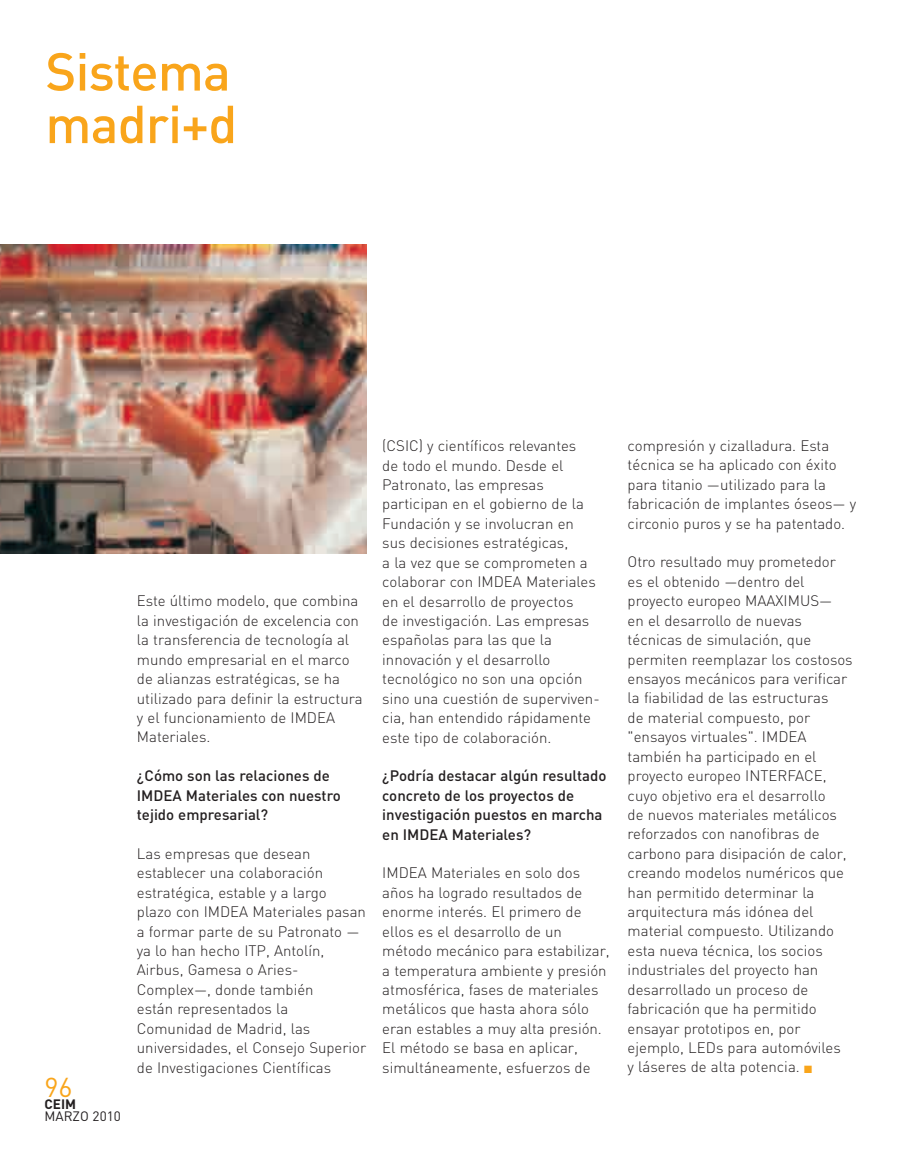
<style>
.page{position:relative;width:915px;height:1170px;background:#fff}
.page>*{position:absolute;margin:0;border:0;box-sizing:border-box;transform-origin:0 0}
.t1{font:52.5px/52.5px "DIN Medium+SPXHFC";letter-spacing:-.015em;color:#f9a51b}
.t2{font:15px/19.4px "DIN Light+EPAAAM";color:#231f20}
.t3{font:15px/19.4px "DIN Medium+SPXHFC";color:#231f20}
.t4{font:13.5px "DIN Regular+GDAIZB";color:#231f20}
.t5{font:13.5px "DIN Bold+LXDLTH";color:#231f20}
.s1{color:#f9a51b}
</style>
<div class="page">
<img style="left:0;top:244px;width:366px;height:309px">
<h1 class="t1" style="left:45px;top:51px;width:193px">Sistema madri+d</h1>
<p class="t5" style="left:44px;top:1095px;width:33px"><sup>96</sup>CEIM</p>
<p class="t4" style="left:44px;top:1111px;width:78px">MARZO 2010</p>
<p class="t2" style="left:137px;top:593px;width:227px">Este último modelo, que combina la investigación de excelencia con la transferencia de tecnología al mundo empresarial en el marco de alianzas estratégicas, se ha utilizado para definir la estructura y el funcionamiento de IMDEA<br>Materiales.</p>
<p class="t3" style="left:137px;top:767px;width:205px">¿Cómo son las relaciones de<br>IMDEA Materiales con nuestro tejido empresarial?</p>
<p class="t2" style="left:137px;top:845px;width:231px">Las empresas que desean establecer una colaboración estratégica, estable y a largo<br>plazo con IMDEA Materiales pasan a formar parte de su Patronato — ya lo han hecho ITP, Antolín,<br>Airbus, Gamesa o Aries-<br>Complex—, donde también<br>están representados la<br>Comunidad de Madrid, las universidades, el Consejo Superior de Investigaciones Científicas</p>
<p class="t2" style="left:382px;top:438px;width:219px">(CSIC) y científicos relevantes<br>de todo el mundo. Desde el<br>Patronato, las empresas participan en el gobierno de la<br>Fundación y se involucran en sus decisiones estratégicas,<br>a la vez que se comprometen a colaborar con IMDEA Materiales en el desarrollo de proyectos<br>de investigación. Las empresas españolas para las que la innovación y el desarrollo tecnológico no son una opción sino una cuestión de superviven&shy;cia, han entendido rápidamente este tipo de colaboración.</p>
<p class="t3" style="left:382px;top:767px;width:226px">¿Podría destacar algún resultado concreto de los proyectos de investigación puestos en marcha en IMDEA Materiales?</p>
<p class="t2" style="left:382px;top:865px;width:229px">IMDEA Materiales en solo dos años ha logrado resultados de enorme interés. El primero de ellos es el desarrollo de un método mecánico para estabilizar, a temperatura ambiente y presión atmosférica, fases de materiales metálicos que hasta ahora sólo eran estables a muy alta presión.<br>El método se basa en aplicar, simultáneamente, esfuerzos de</p>
<p class="t2" style="left:627px;top:437px;width:230px">compresión y cizalladura. Esta técnica se ha aplicado con éxito para titanio —utilizado para la fabricación de implantes óseos— y circonio puros y se ha patentado.</p>
<p class="t2" style="left:627px;top:554px;width:226px">Otro resultado muy prometedor es el obtenido —dentro del proyecto europeo MAAXIMUS—<br>en el desarrollo de nuevas técnicas de simulación, que permiten reemplazar los costosos ensayos mecánicos para verificar la fiabilidad de las estructuras<br>de material compuesto, por "ensayos virtuales". IMDEA también ha participado en el proyecto europeo INTERFACE, cuyo objetivo era el desarrollo<br>de nuevos materiales metálicos reforzados con nanofibras de carbono para disipación de calor, creando modelos numéricos que han permitido determinar la arquitectura más idónea del material compuesto. Utilizando esta nueva técnica, los socios industriales del proyecto han desarrollado un proceso de fabricación que ha permitido ensayar prototipos en, por ejemplo, LEDs para automóviles<br>y láseres de alta potencia. <span class="s1">■</span></p>
</div>
